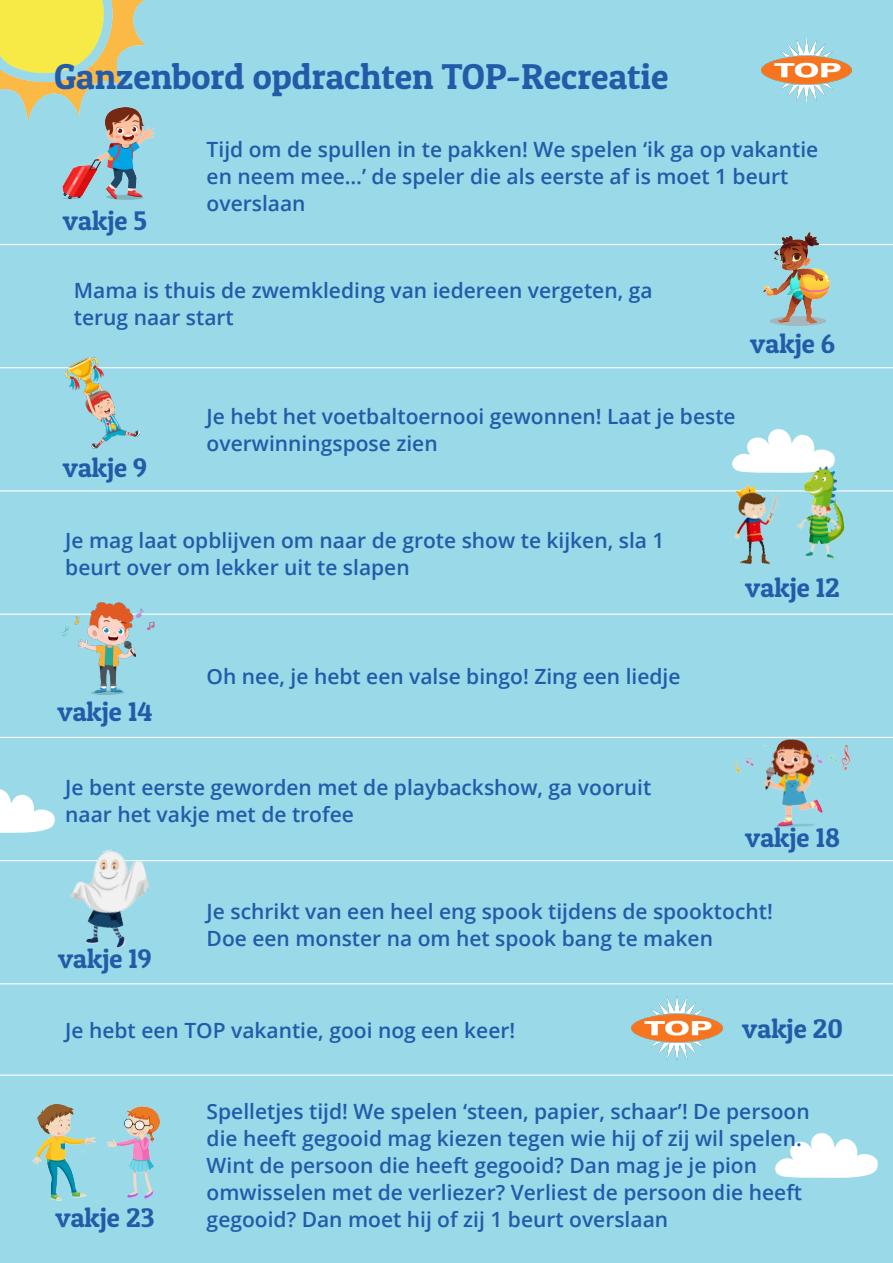
<style>
.page{position:relative;width:893px;height:1263px;background:#99d9e8}
.page>*{position:absolute;margin:0;border:0;box-sizing:border-box;transform-origin:0 0}
.t1{font:36px "Patua One";color:#245ba9}
.t2{font:27px "Patua One";color:#245ba9}
.t3{font:600 21px/27px "Open Sans";color:#245ba9}
</style>
<div class="page">
<img style="left:761px;top:38px;width:90px;height:64px">
<img style="left:732px;top:429px;width:103px;height:44px">
<img style="left:0;top:789px;width:54px;height:44px">
<img style="left:775px;top:1134px;width:102px;height:43px">
<img style="left:0;top:0;width:146px;height:121px">
<hr style="left:0;top:244px;width:893px;height:1px;background:#fff">
<hr style="left:0;top:367px;width:893px;height:1px;background:#fff">
<hr style="left:0;top:490px;width:893px;height:1px;background:#fff">
<hr style="left:0;top:614px;width:893px;height:1px;background:#fff">
<hr style="left:0;top:737px;width:893px;height:1px;background:#fff">
<hr style="left:0;top:860px;width:893px;height:1px;background:#fff">
<hr style="left:0;top:983px;width:893px;height:1px;background:#fff">
<hr style="left:0;top:1074px;width:893px;height:2px;background:#fff">
<img style="left:58px;top:107px;width:97px;height:93px">
<img style="left:763px;top:232px;width:67px;height:93px">
<img style="left:66px;top:358px;width:74px;height:91px">
<img style="left:718px;top:484px;width:70px;height:81px">
<img style="left:788px;top:465px;width:60px;height:95px">
<img style="left:63px;top:603px;width:92px;height:92px">
<img style="left:728px;top:736px;width:145px;height:91px">
<img style="left:61px;top:849px;width:101px;height:99px">
<img style="left:632px;top:996px;width:90px;height:64px">
<img style="left:33px;top:1104px;width:126px;height:97px">
<p class="t1" style="left:54px;top:54px;width:616px">Ganzenbord opdrachten TOP-Recreatie</p>
<p class="t2" style="left:63px;top:203px;width:86px">vakje 5</p>
<p class="t3" style="left:207px;top:135px;width:613px">Tijd om de spullen in te pakken! We spelen ‘ik ga op vakantie en neem mee…’ de speler die als eerste af is moet 1 beurt overslaan</p>
<p class="t3" style="left:74px;top:276px;width:580px">Mama is thuis de zwemkleding van iedereen vergeten, ga terug naar start</p>
<p class="t2" style="left:750px;top:327px;width:87px">vakje 6</p>
<p class="t2" style="left:62px;top:450px;width:86px">vakje 9</p>
<p class="t3" style="left:207px;top:403px;width:531px">Je hebt het voetbaltoernooi gewonnen! Laat je beste overwinningspose zien</p>
<p class="t3" style="left:65px;top:526px;width:601px">Je mag laat opblijven om naar de grote show te kijken, sla 1 beurt over om lekker uit te slapen</p>
<p class="t2" style="left:745px;top:571px;width:96px">vakje 12</p>
<p class="t2" style="left:57px;top:695px;width:97px">vakje 14</p>
<p class="t3" style="left:207px;top:662px;width:475px">Oh nee, je hebt een valse bingo! Zing een liedje</p>
<p class="t3" style="left:65px;top:773px;width:588px">Je bent eerste geworden met de playbackshow, ga vooruit naar het vakje met de trofee</p>
<p class="t2" style="left:745px;top:820px;width:97px">vakje 18</p>
<p class="t2" style="left:58px;top:942px;width:96px">vakje 19</p>
<p class="t3" style="left:207px;top:897px;width:568px">Je schrikt van een heel eng spook tijdens de spooktocht!</p>
<p class="t3" style="left:207px;top:924px;width:508px">Doe een monster na om het spook bang te maken</p>
<p class="t3" style="left:65px;top:1016px;width:452px">Je hebt een TOP vakantie, gooi nog een keer!</p>
<p class="t2" style="left:742px;top:1012px;width:103px">vakje 20</p>
<p class="t2" style="left:55px;top:1200px;width:101px">vakje 23</p>
<p class="t3" style="left:207px;top:1098px;width:604px">Spelletjes tijd! We spelen ‘steen, papier, schaar’! De persoon die heeft gegooid mag kiezen tegen wie hij of zij wil spelen.<br>Wint de persoon die heeft gegooid? Dan mag je je pion omwisselen met de verliezer? Verliest de persoon die heeft gegooid? Dan moet hij of zij 1 beurt overslaan</p>
</div>
